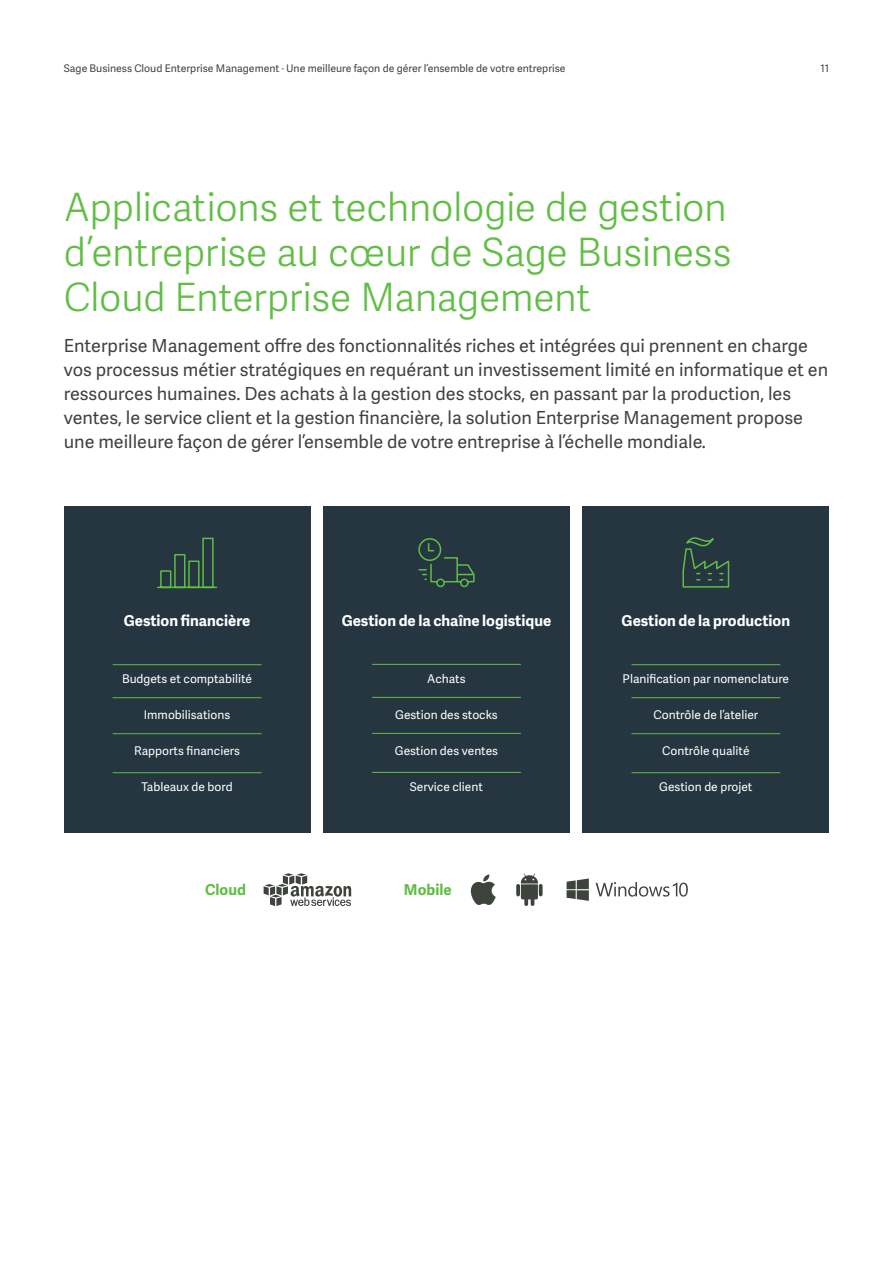
<style>
.page{position:relative;width:893px;height:1263px;background:#fff}
.page>*{position:absolute;margin:0;border:0;box-sizing:border-box;transform-origin:0 0}
.t1{font:39px/45px "Adelle Sans SAGE Lt";letter-spacing:-.01em;color:#60be44}
.t2{font:18px/24px "Adelle Sans SAGE";color:#3e433c}
.t3{font:700 15px "Adelle Sans SAGE";color:#fff}
.t4{font:700 15px "Adelle Sans SAGE";color:#60be44}
.t5{font:12px "Adelle Sans SAGE";color:#fff}
.t6{font:10.5px "Adelle Sans SAGE";color:#3e433c}
</style>
<div class="page">
<div style="left:64px;top:507px;width:246px;height:326px;background:#253641"></div>
<hr style="left:113px;top:664px;width:148px;height:1px;background:#60be44">
<hr style="left:113px;top:697px;width:148px;height:1px;background:#60be44">
<hr style="left:113px;top:733px;width:148px;height:1px;background:#60be44">
<hr style="left:113px;top:772px;width:148px;height:1px;background:#60be44">
<div style="left:323px;top:506px;width:247px;height:327px;background:#253641"></div>
<hr style="left:372px;top:664px;width:149px;height:1px;background:#60be44">
<hr style="left:372px;top:697px;width:149px;height:1px;background:#60be44">
<hr style="left:372px;top:733px;width:149px;height:1px;background:#60be44">
<hr style="left:372px;top:772px;width:149px;height:1px;background:#60be44">
<div style="left:583px;top:507px;width:246px;height:326px;background:#253641"></div>
<hr style="left:631px;top:664px;width:149px;height:1px;background:#60be44">
<hr style="left:631px;top:697px;width:149px;height:1px;background:#60be44">
<hr style="left:631px;top:733px;width:149px;height:1px;background:#60be44">
<hr style="left:631px;top:772px;width:149px;height:1px;background:#60be44">
<svg style="left:264px;top:873px;width:87px;height:33px"></svg>
<svg style="left:471px;top:874px;width:25px;height:31px"></svg>
<svg style="left:516px;top:884px;width:4px;height:12px"></svg>
<svg style="left:521px;top:873px;width:17px;height:33px"></svg>
<svg style="left:539px;top:884px;width:4px;height:12px"></svg>
<svg style="left:596px;top:882px;width:92px;height:15px"></svg>
<svg style="left:567px;top:878px;width:22px;height:23px"></svg>
<svg style="left:682px;top:537px;width:48px;height:51px"></svg>
<svg style="left:157px;top:537px;width:61px;height:52px"></svg>
<svg style="left:418px;top:538px;width:57px;height:50px"></svg>
<p class="t6" style="left:64px;top:61px;width:503px">Sage Business Cloud Enterprise Management · Une meilleure façon de gérer l’ensemble de votre entreprise</p>
<p class="t6" style="left:820px;top:61px;width:10px">11</p>
<h1 class="t1" style="left:64px;top:183px;width:669px">Applications et technologie de gestion d’entreprise au cœur de Sage Business<br>Cloud Enterprise Management</h1>
<p class="t2" style="left:64px;top:333px;width:766px">Enterprise Management offre des fonctionnalités riches et intégrées qui prennent en charge vos processus métier stratégiques en requérant un investissement limité en informatique et en ressources humaines. Des achats à la gestion des stocks, en passant par la production, les ventes, le service client et la gestion financière, la solution Enterprise Management propose une meilleure façon de gérer l’ensemble de votre entreprise à l’échelle mondiale.</p>
<p class="t3" style="left:124px;top:610px;width:128px">Gestion financière</p>
<p class="t3" style="left:342px;top:609px;width:211px">Gestion de la chaîne logistique</p>
<p class="t3" style="left:622px;top:610px;width:170px">Gestion de la production</p>
<p class="t5" style="left:122px;top:670px;width:131px">Budgets et comptabilité</p>
<p class="t5" style="left:144px;top:706px;width:88px">Immobilisations</p>
<p class="t5" style="left:134px;top:742px;width:107px">Rapports financiers</p>
<p class="t5" style="left:142px;top:778px;width:93px">Tableaux de bord</p>
<p class="t5" style="left:427px;top:670px;width:40px">Achats</p>
<p class="t5" style="left:395px;top:706px;width:104px">Gestion des stocks</p>
<p class="t5" style="left:395px;top:742px;width:105px">Gestion des ventes</p>
<p class="t5" style="left:410px;top:778px;width:75px">Service client</p>
<p class="t5" style="left:623px;top:670px;width:168px">Planification par nomenclature</p>
<p class="t5" style="left:653px;top:706px;width:106px">Contrôle de l’atelier</p>
<p class="t5" style="left:662px;top:742px;width:89px">Contrôle qualité</p>
<p class="t5" style="left:659px;top:778px;width:95px">Gestion de projet</p>
<p class="t4" style="left:205px;top:879px;width:42px">Cloud</p>
<p class="t4" style="left:404px;top:879px;width:49px">Mobile</p>
</div>
